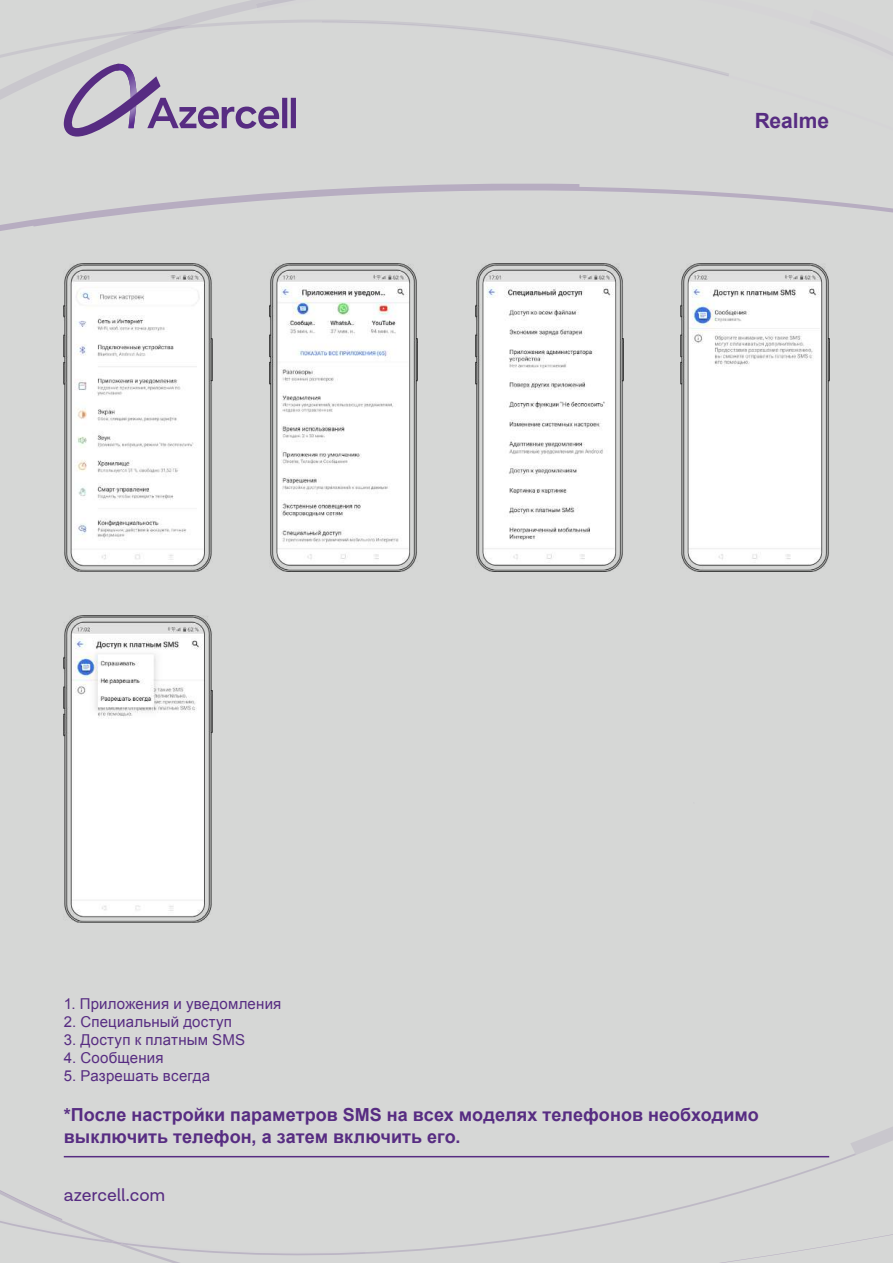
<style>
.page{position:relative;width:893px;height:1263px;background:#d6d7d6}
.page>*{position:absolute;margin:0;border:0;box-sizing:border-box;transform-origin:0 0}
.t1{font:700 21px "Arial";color:#572c82}
.t2{font:700 18px/21.6px "Arial";letter-spacing:.005em;color:#572c82}
.t3{font:18px "Lota Grotesque";color:#572c82}
.t4{font:15px "Arial";letter-spacing:.015em;color:#572c82}
</style>
<div class="page">
<svg style="left:33px;top:189px;width:289px;height:129px"></svg>
<svg style="left:188px;top:0;width:68px;height:17px"></svg>
<svg style="left:256px;top:0;width:38px;height:8px"></svg>
<svg style="left:322px;top:23px;width:571px;height:327px"></svg>
<svg style="left:0;top:17px;width:729px;height:120px"></svg>
<svg style="left:130px;top:25px;width:61px;height:9px"></svg>
<svg style="left:322px;top:21px;width:407px;height:55px"></svg>
<svg style="left:0;top:1127px;width:893px;height:136px"></svg>
<hr style="left:64px;top:1156px;width:765px;height:1px;background:#572c82">
<img style="left:64px;top:264px;width:148px;height:307px">
<img style="left:269px;top:264px;width:149px;height:308px">
<img style="left:475px;top:264px;width:148px;height:308px">
<img style="left:681px;top:264px;width:148px;height:308px">
<img style="left:64px;top:615px;width:148px;height:308px">
<p class="t1" style="left:755px;top:107px;width:76px">Realme</p>
<p class="t4" style="left:64px;top:994px;width:219px">1. Приложения и уведомления</p>
<p class="t4" style="left:64px;top:1012px;width:170px">2. Специальный доступ</p>
<p class="t4" style="left:64px;top:1030px;width:183px">3. Доступ к платным SMS</p>
<p class="t4" style="left:64px;top:1048px;width:101px">4. Сообщения</p>
<p class="t4" style="left:64px;top:1066px;width:148px">5. Разрешать всегда</p>
<p class="t2" style="left:64px;top:1104px;width:697px">*После настройки параметров SMS на всех моделях телефонов необходимо выключить телефон, а затем включить его.</p>
<p class="t3" style="left:64px;top:1185px;width:103px">azercell.com</p>
</div>
